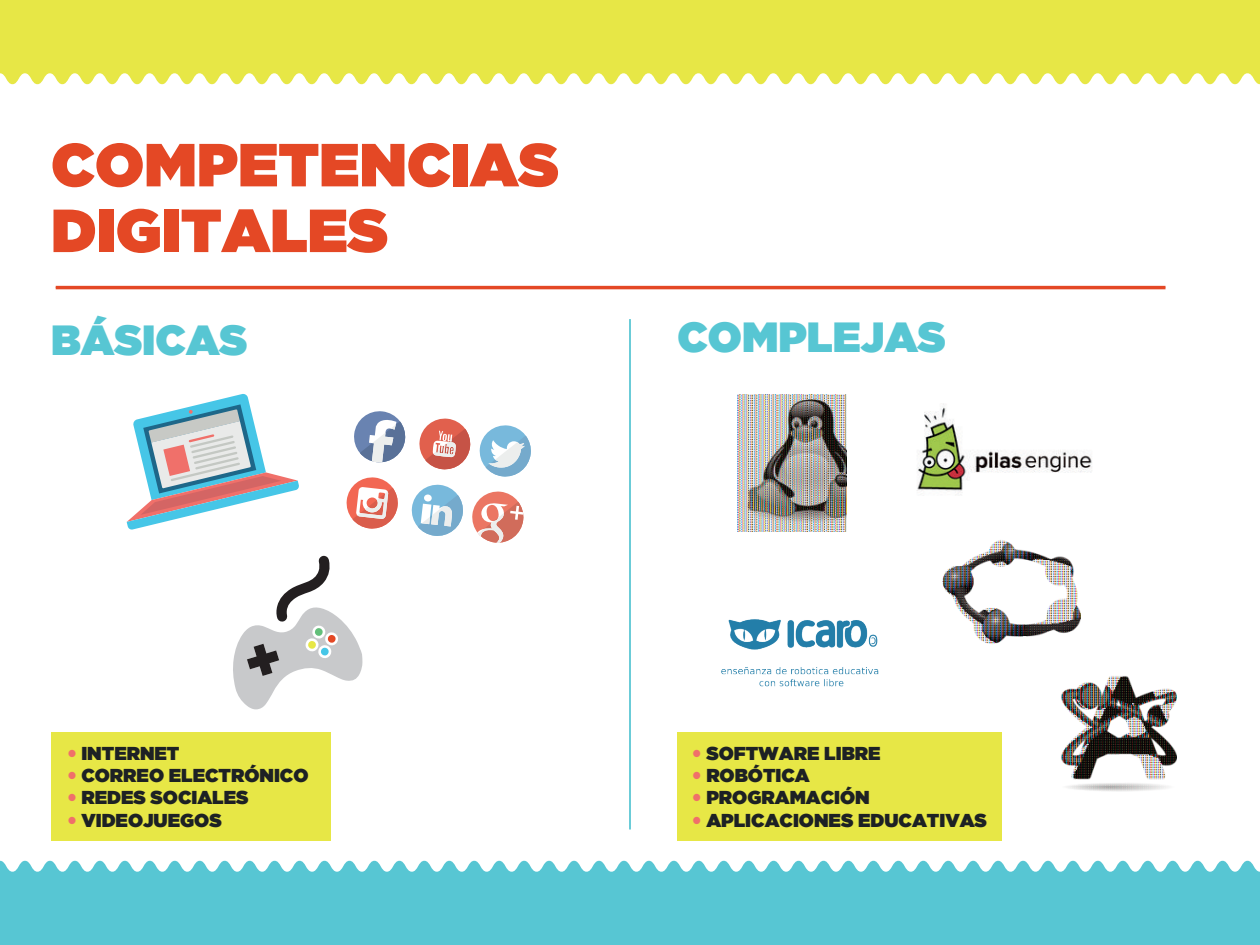
<style>
.page{position:relative;width:1260px;height:945px;background:#fff}
.page>*{position:absolute;margin:0;border:0;box-sizing:border-box;transform-origin:0 0}
.t1{font:60.73px/65.8px "Gotham Ultra";color:#e44825}
.t2{font:42px "Gotham Ultra";color:#57c6d3}
.t3{font:18.55px "Gotham Ultra";color:#1d2124}
.s1{color:#f0706a}
</style>
<div class="page">
<hr style="left:56px;top:286px;width:1110px;height:3px;background:#e44825">
<svg style="left:0;top:0;width:1260px;height:84px;background:#e8e851"></svg>
<svg style="left:0;top:861px;width:1260px;height:84px;background:#61c9d5"></svg>
<svg style="left:127px;top:394px;width:172px;height:136px"></svg>
<svg style="left:233px;top:556px;width:130px;height:153px"></svg>
<svg style="left:411px;top:484px;width:52px;height:52px"></svg>
<svg style="left:472px;top:491px;width:52px;height:52px"></svg>
<svg style="left:346px;top:477px;width:52px;height:52px"></svg>
<svg style="left:479px;top:425px;width:52px;height:52px"></svg>
<svg style="left:354px;top:411px;width:52px;height:52px"></svg>
<svg style="left:419px;top:418px;width:52px;height:52px"></svg>
<hr style="left:629px;top:319px;width:2px;height:511px;background:#57c6d3">
<img style="left:1061px;top:676px;width:116px;height:115px">
<img style="left:942px;top:540px;width:138px;height:104px">
<img style="left:917px;top:403px;width:175px;height:92px">
<img style="left:721px;top:619px;width:158px;height:68px">
<div style="left:51px;top:733px;width:280px;height:108px;background:#e7e746"></div>
<div style="left:678px;top:733px;width:324px;height:108px;background:#e7e746"></div>
<img style="left:738px;top:395px;width:108px;height:137px">
<h1 class="t1" style="left:51px;top:136px;width:509px">COMPETENCIAS<br>DIGITALES</h1>
<h2 class="t2" style="left:51px;top:325px;width:198px">BÁSICAS</h2>
<h2 class="t2" style="left:678px;top:321px;width:270px">COMPLEJAS</h2>
<p class="t3" style="left:67px;top:746px;width:114px"><span class="s1">•</span> INTERNET</p>
<p class="t3" style="left:67px;top:768px;width:243px"><span class="s1">•</span> CORREO ELECTRÓNICO</p>
<p class="t3" style="left:67px;top:791px;width:183px"><span class="s1">•</span> REDES SOCIALES</p>
<p class="t3" style="left:67px;top:813px;width:156px"><span class="s1">•</span> VIDEOJUEGOS</p>
<p class="t3" style="left:692px;top:746px;width:190px"><span class="s1">•</span> SOFTWARE LIBRE</p>
<p class="t3" style="left:692px;top:768px;width:119px"><span class="s1">•</span> ROBÓTICA</p>
<p class="t3" style="left:692px;top:791px;width:179px"><span class="s1">•</span> PROGRAMACIÓN</p>
<p class="t3" style="left:692px;top:813px;width:296px"><span class="s1">•</span> APLICACIONES EDUCATIVAS</p>
</div>
